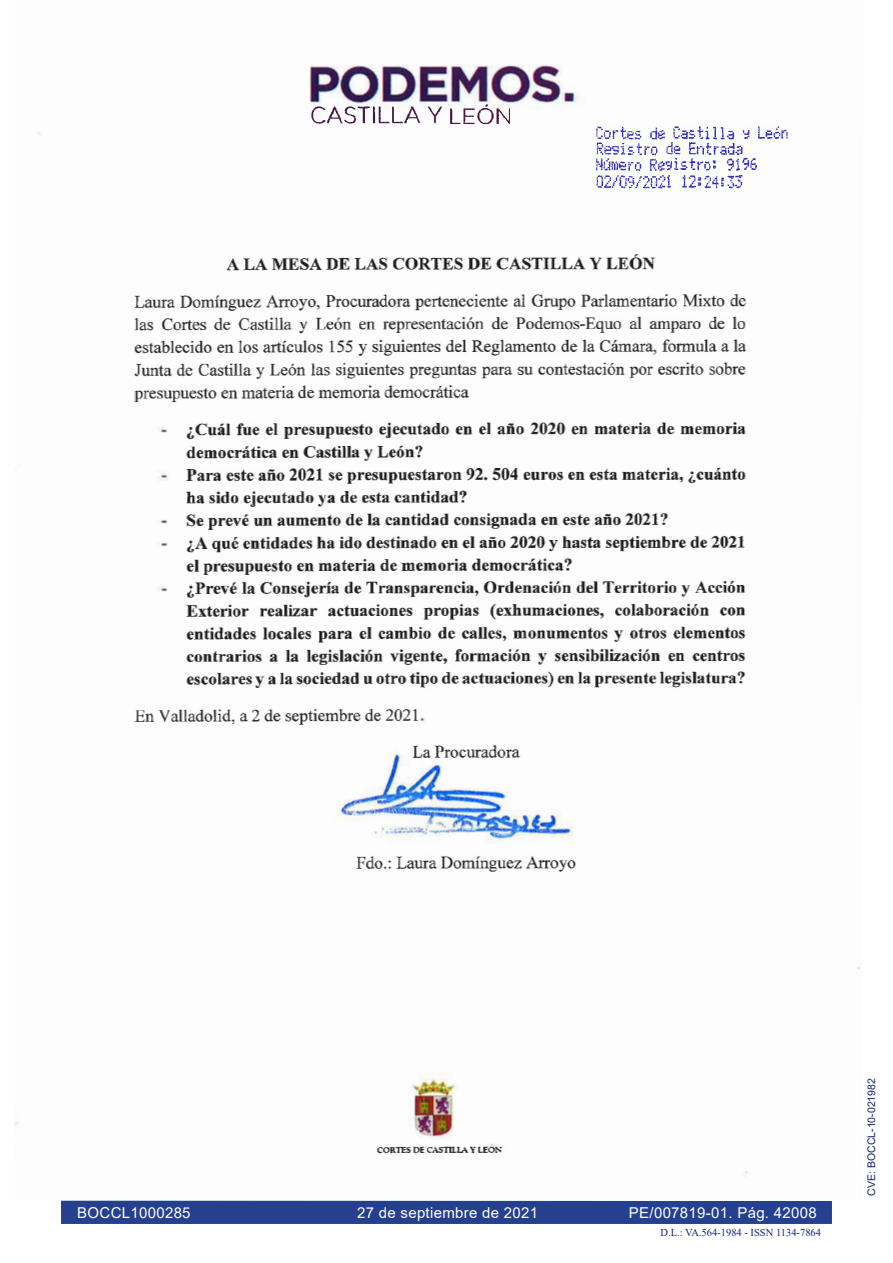
<style>
.page{position:relative;width:893px;height:1263px;background:#fff}
.page>*{position:absolute;margin:0;border:0;box-sizing:border-box;transform-origin:0 0}
.E_CVE{font:15px "Arial";letter-spacing:.02em;color:#fff}
.t1{font:10.5px "Times New Roman";color:#132477}
.t2{font:10.5px "Arial";color:#132477}
</style>
<div class="page">
<div style="left:60px;top:1200px;width:773px;height:25px;background:#25408f"></div>
<div style="left:60px;top:1199px;width:773px;height:26px;border:2px solid #fff"></div>
<img style="left:14px;top:65px;width:846px;height:1136px">
<img style="left:450px;top:66px;width:126px;height:58px">
<img style="left:310px;top:106px;width:132px;height:18px">
<img style="left:595px;top:126px;width:194px;height:63px">
<img style="left:133px;top:253px;width:615px;height:902px">
<p class="E_CVE" style="left:77px;top:1202px;width:115px">BOCCL1000285</p>
<p class="E_CVE" style="left:357px;top:1202px;width:183px">27 de septiembre de 2021</p>
<p class="E_CVE" style="left:629px;top:1202px;width:189px">PE/007819-01. Pág. 42008</p>
<p class="t1" style="left:661px;top:1225px;width:162px">D.L.: VA.564-1984 - ISSN 1134-7864</p>
<p class="t2" style="left:864px;top:1195px;width:119px;rotate:-90deg">CVE: BOCCL-10-021982</p>
</div>
